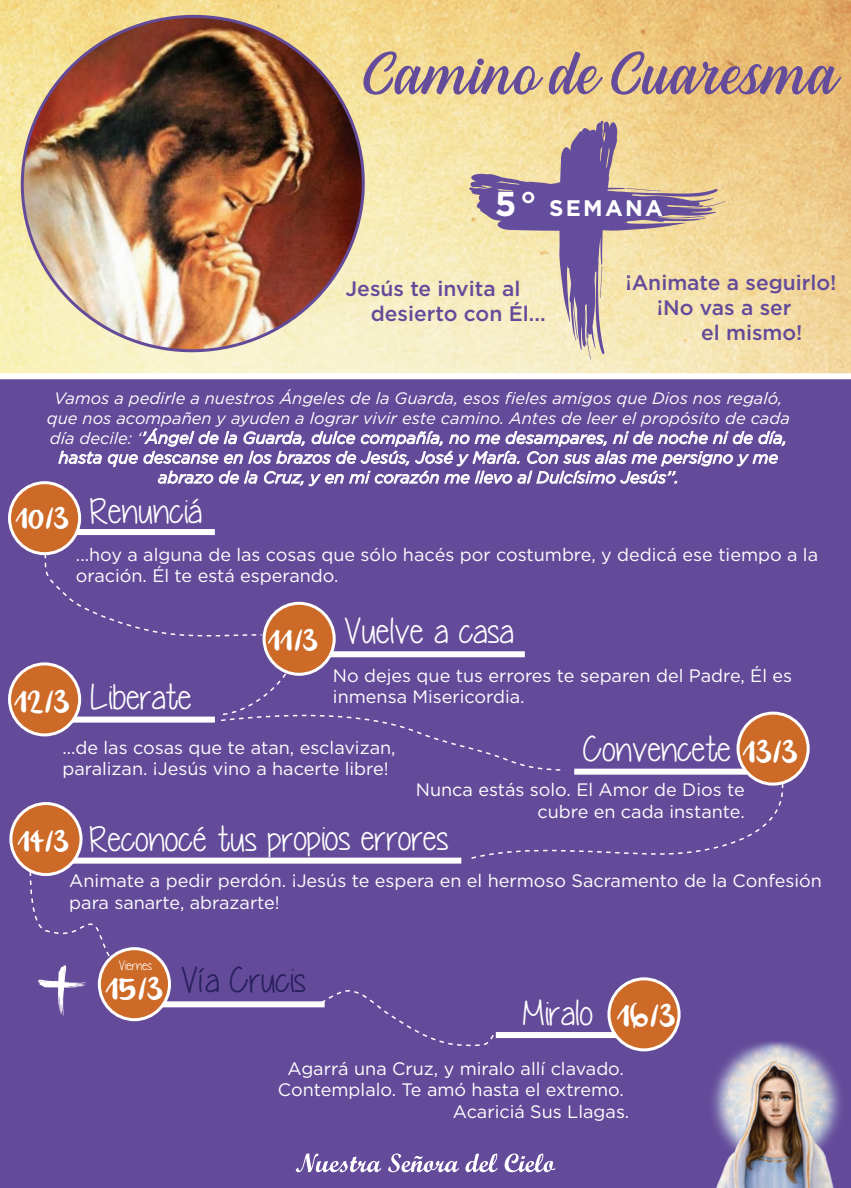
<style>
.page{position:relative;width:851px;height:1188px;background:#fff}
.page>*{position:absolute;margin:0;border:0;box-sizing:border-box;transform-origin:0 0}
.t1{font:55.5px "Hestina";color:#644c9b}
.t2{font:36px "Yummy Cupcakes";color:#fff}
.t3{font:36px "Yummy Cupcakes";color:#271f5c}
.t4{font:33px "olivier";color:#fff}
.t5{font:31.5px "olivier";color:#fff}
.t6{font:700 22.5px "Gotham";letter-spacing:.1em;color:#fff}
.t7{font:500 21px/25.2px "Gotham";color:#644b9a}
.t8{font:18px/21.6px "Gotham";color:#fff}
.t9{font:italic 16.5px/19.8px "Gotham";color:#fff;text-align:center}
.t10{font:13.5px "Yummy Cupcakes";color:#fff}
.s1{font-size:34.5px}
.s2{font-family:"olivier";font-size:33px}
</style>
<div class="page">
<img style="left:0;top:0;width:850px;height:373px">
<img style="left:9px;top:3px;width:364px;height:361px">
<div style="left:0;top:379px;width:850px;height:808px;background:#644b9a"></div>
<svg style="left:58px;top:451px;width:44px;height:13px"></svg>
<svg style="left:108px;top:428px;width:677px;height:58px;background:#8571af"></svg>
<div style="left:10px;top:482px;width:70px;height:71px;background:#ce6a28;border-radius:50%"></div>
<div style="left:8px;top:481px;width:73px;height:74px;border:3px solid #fff;border-radius:50%"></div>
<div style="left:77px;top:529px;width:138px;height:6px;background:#fff"></div>
<div style="left:329px;top:651px;width:195px;height:6px;background:#fff"></div>
<div style="left:264px;top:603px;width:70px;height:71px;background:#ce6a28;border-radius:50%"></div>
<div style="left:262px;top:601px;width:73px;height:74px;border:3px solid #fff;border-radius:50%"></div>
<div style="left:62px;top:716px;width:153px;height:6px;background:#fff"></div>
<div style="left:10px;top:663px;width:70px;height:71px;background:#ce6a28;border-radius:50%"></div>
<div style="left:8px;top:662px;width:73px;height:74px;border:3px solid #fff;border-radius:50%"></div>
<div style="left:574px;top:768px;width:200px;height:6px;background:#fff"></div>
<div style="left:738px;top:713px;width:70px;height:71px;background:#ce6a28;border-radius:50%"></div>
<div style="left:736px;top:711px;width:73px;height:74px;border:3px solid #fff;border-radius:50%"></div>
<div style="left:69px;top:857px;width:392px;height:6px;background:#fff"></div>
<div style="left:11px;top:803px;width:70px;height:71px;background:#ce6a28;border-radius:50%"></div>
<div style="left:9px;top:801px;width:73px;height:74px;border:3px solid #fff;border-radius:50%"></div>
<div style="left:495px;top:1031px;width:134px;height:6px;background:#fff"></div>
<div style="left:609px;top:978px;width:70px;height:71px;background:#ce6a28;border-radius:50%"></div>
<div style="left:607px;top:977px;width:73px;height:74px;border:3px solid #fff;border-radius:50%"></div>
<div style="left:152px;top:1001px;width:172px;height:6px;background:#fff"></div>
<div style="left:44px;top:552px;width:219px;height:88px;background:#644b9a"></div>
<div style="left:219px;top:671px;width:347px;height:100px;background:#644b9a"></div>
<div style="left:468px;top:781px;width:318px;height:79px;background:#644b9a"></div>
<div style="left:316px;top:988px;width:179px;height:58px;background:#644b9a"></div>
<svg style="left:469px;top:120px;width:256px;height:239px;background:#d0bda7"></svg>
<svg style="left:296px;top:1153px;width:85px;height:18px"></svg>
<svg style="left:388px;top:1153px;width:71px;height:18px"></svg>
<svg style="left:465px;top:1153px;width:32px;height:18px"></svg>
<svg style="left:504px;top:1153px;width:51px;height:18px"></svg>
<div style="left:99px;top:948px;width:70px;height:71px;background:#ce6a28;border-radius:50%"></div>
<div style="left:98px;top:946px;width:73px;height:74px;border:3px solid #fff;border-radius:50%"></div>
<svg style="left:29px;top:869px;width:89px;height:147px;background:#755999"></svg>
<img style="left:698px;top:1016px;width:152px;height:171px">
<h1 class="t1" style="left:362px;top:42px;width:478px">Camino de Cuaresma</h1>
<p class="t6" style="left:495px;top:195px;width:169px"><span class="s1">5°</span> SEMANA</p>
<p class="t7" style="left:371px;top:275px;width:176px;text-indent:-25px">Jesús te invita al desierto con Él...</p>
<p class="t7" style="left:625px;top:269px;width:213px">¡Animate a seguirlo!</p>
<p class="t7" style="left:656px;top:294px;width:136px">¡No vas a ser</p>
<p class="t7" style="left:701px;top:320px;width:103px">el mismo!</p>
<p class="t9" style="left:47px;top:388px;width:744px">Vamos a pedirle a nuestros Ángeles de la Guarda, esos fieles amigos que Dios nos regaló, que nos acompañen y ayuden a lograr vivir este camino. Antes de leer el propósito de cada día decile: ‘’Ángel de la Guarda, dulce compañía, no me desampares, ni de noche ni de día, hasta que descanse en los brazos de Jesús, José y María. Con sus alas me persigno y me abrazo de la Cruz, y en mi corazón me llevo al Dulcísimo Jesús’’.</p>
<h2 class="t2" style="left:16px;top:491px;width:187px"><sub>10/3</sub> Renunciá</h2>
<p class="t8" style="left:76px;top:543px;width:743px">...hoy a alguna de las cosas que sólo hacés por costumbre, y dedicá ese tiempo a la oración. Él te está esperando.</p>
<h3 class="t4" style="left:15px;top:683px;width:56px">12/3</h3>
<h2 class="t2" style="left:90px;top:676px;width:103px">Liberate</h2>
<h3 class="t5" style="left:268px;top:622px;width:51px">11/3</h3>
<h2 class="t2" style="left:344px;top:611px;width:170px">Vuelve a casa</h2>
<p class="t8" style="left:333px;top:664px;width:460px">No dejes que tus errores te separen del Padre, Él es inmensa Misericordia.</p>
<p class="t8" style="left:62px;top:736px;width:334px">...de las cosas que te atan, esclavizan, paralizan. ¡Jesús vino a hacerte libre!</p>
<h2 class="t2" style="left:583px;top:729px;width:215px">Convencete <span class="s2">13/3</span></h2>
<p class="t8" style="left:416px;top:778px;width:330px;text-align:right">Nunca estás solo. El Amor de Dios te cubre en cada instante.</p>
<h3 class="t5" style="left:18px;top:823px;width:52px">14/3</h3>
<h2 class="t2" style="left:89px;top:818px;width:360px">Reconocé tus propios errores</h2>
<p class="t8" style="left:69px;top:869px;width:754px">Animate a pedir perdón. ¡Jesús te espera en el hermoso Sacramento de la Confesión para sanarte, abrazarte!</p>
<p class="t10" style="left:119px;top:957px;width:34px">Viernes</p>
<h3 class="t4" style="left:106px;top:969px;width:58px">15/3</h3>
<h2 class="t3" style="left:181px;top:959px;width:126px">Vía Crucis</h2>
<h2 class="t2" style="left:522px;top:992px;width:72px">Miralo</h2>
<h3 class="t4" style="left:617px;top:997px;width:59px">16/3</h3>
<p class="t8" style="left:278px;top:1056px;width:353px;text-align:right">Agarrá una Cruz, y miralo allí clavado.<br>Contemplalo. Te amó hasta el extremo.<br>Acariciá Sus Llagas.</p>
</div>
